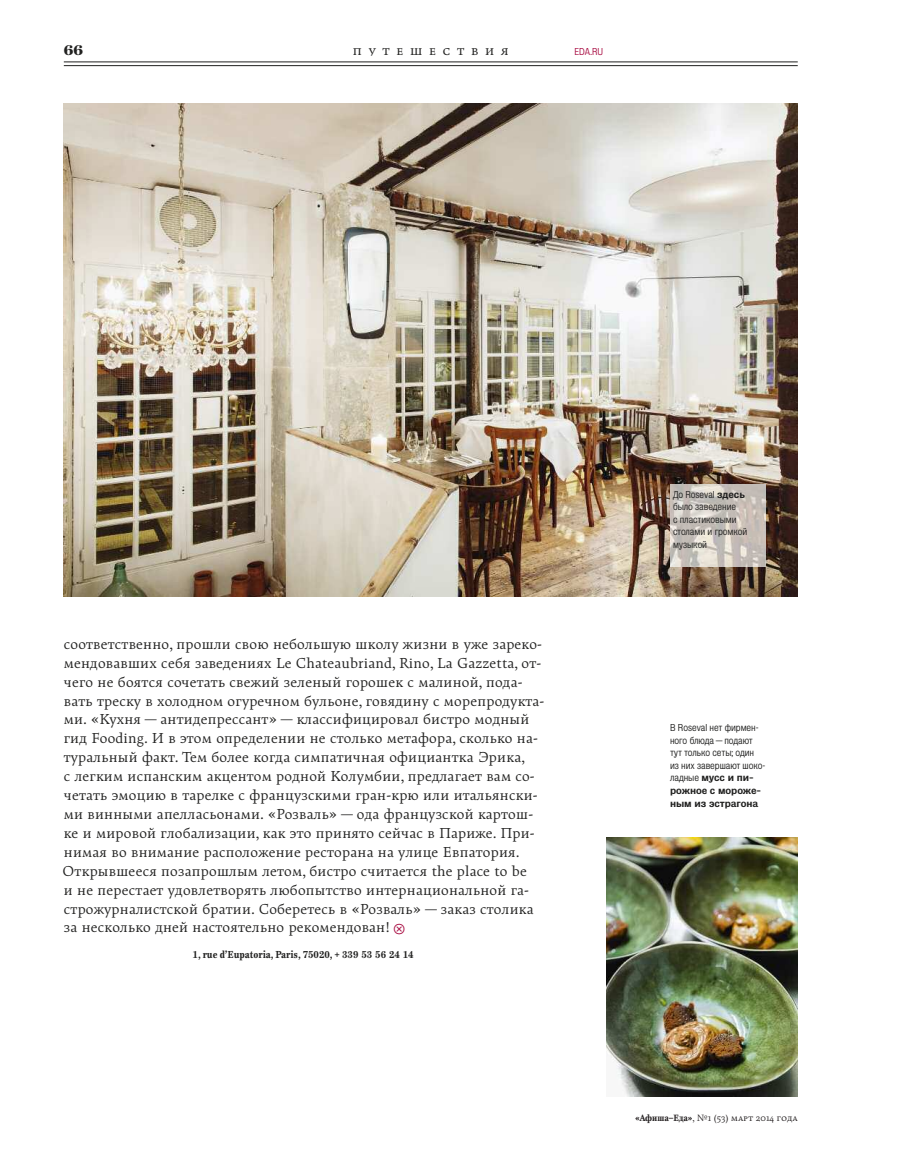
<style>
.page{position:relative;width:902px;height:1170px;background:#fff}
.page>*{position:absolute;margin:0;border:0;box-sizing:border-box;transform-origin:0 0}
.t1{font:14.25px/18.9px "Afisha Serif";letter-spacing:.02em;color:#212120}
.t2{font:700 14.25px "Eda Display";color:#212120}
.t3{font:13.5px "Afisha Serif";color:#212120}
.t4{font:10.5px/12.6px "Afisha Grotesk";letter-spacing:-.01em;color:#212120}
.t5{font:10.5px "Afisha Grotesk";color:#a80b41}
.t6{font:700 10.05px "Eda";color:#212120}
.t7{font:9px "Afisha Serif";color:#231f20}
.s1{font-family:"Afisha Signs";color:#a80b41}
.s2{font-weight:700}
.s3{font-family:"Eda";font-weight:700}
</style>
<div class="page">
<hr style="left:64px;top:62px;width:733px;height:1px;background:#212120">
<hr style="left:64px;top:65px;width:733px;height:1px;background:#212120">
<img style="left:64px;top:103px;width:733px;height:493px">
<img style="left:606px;top:837px;width:191px;height:259px">
<img style="left:670px;top:485px;width:95px;height:82px">
<p class="t2" style="left:64px;top:46px;width:21px">66</p>
<p class="t3" style="left:352px;top:46px;width:158px">Путешествия</p>
<p class="t5" style="left:574px;top:46px;width:30px">EDA.RU</p>
<p class="t1" style="left:63px;top:636px;width:483px">соответственно, прошли свою небольшую школу жизни в уже зареко&shy;мендовавших себя заведениях Le Chateaubriand, Rino, La Gazzetta, от&shy;чего не боятся сочетать свежий зеленый горошек с малиной, пода&shy;вать треску в холодном огуречном бульоне, говядину с морепродукта&shy;ми. «Кухня — антидепрессант» — классифицировал бистро модный гид Fooding. И в этом определении не столько метафора, сколько на&shy;туральный факт. Тем более когда симпатичная официантка Эрика,<br>с легким испанским акцентом родной Колумбии, предлагает вам со&shy;четать эмоцию в тарелке с французскими гран-крю или итальянски&shy;ми винными апелласьонами. «Розваль» — ода французской картош&shy;ке и мировой глобализации, как это принято сейчас в Париже. При&shy;нимая во внимание расположение ресторана на улице Евпатория.<br>Открывшееся позапрошлым летом, бистро считается the place to be<br>и не перестает удовлетворять любопытство интернациональной га&shy;строжурналистской братии. Соберетесь в «Розваль» — заказ столика за несколько дней настоятельно рекомендован! <span class="s1">К</span></p>
<p class="t6" style="left:192px;top:950px;width:222px">1, rue d’Eupatoria, Paris, 75020, + 339 53 56 24 14</p>
<p class="t4" style="left:673px;top:487px;width:76px">До Roseval <span class="s2">здесь </span>было заведение<br>с пластиковыми столами и громкой музыкой</p>
<p class="t4" style="left:670px;top:721px;width:97px">В Roseval нет фирмен&shy;ного блюда — подают тут только сеты; один из них завершают шоко&shy;ладные <span class="s2">мусс и пи&shy;рожное с мороже&shy;ным из эстрагона</span></p>
<p class="t7" style="left:635px;top:1113px;width:164px"><span class="s3">«Афиша–Еда»</span>, №1 (53) март 2014 года</p>
</div>
